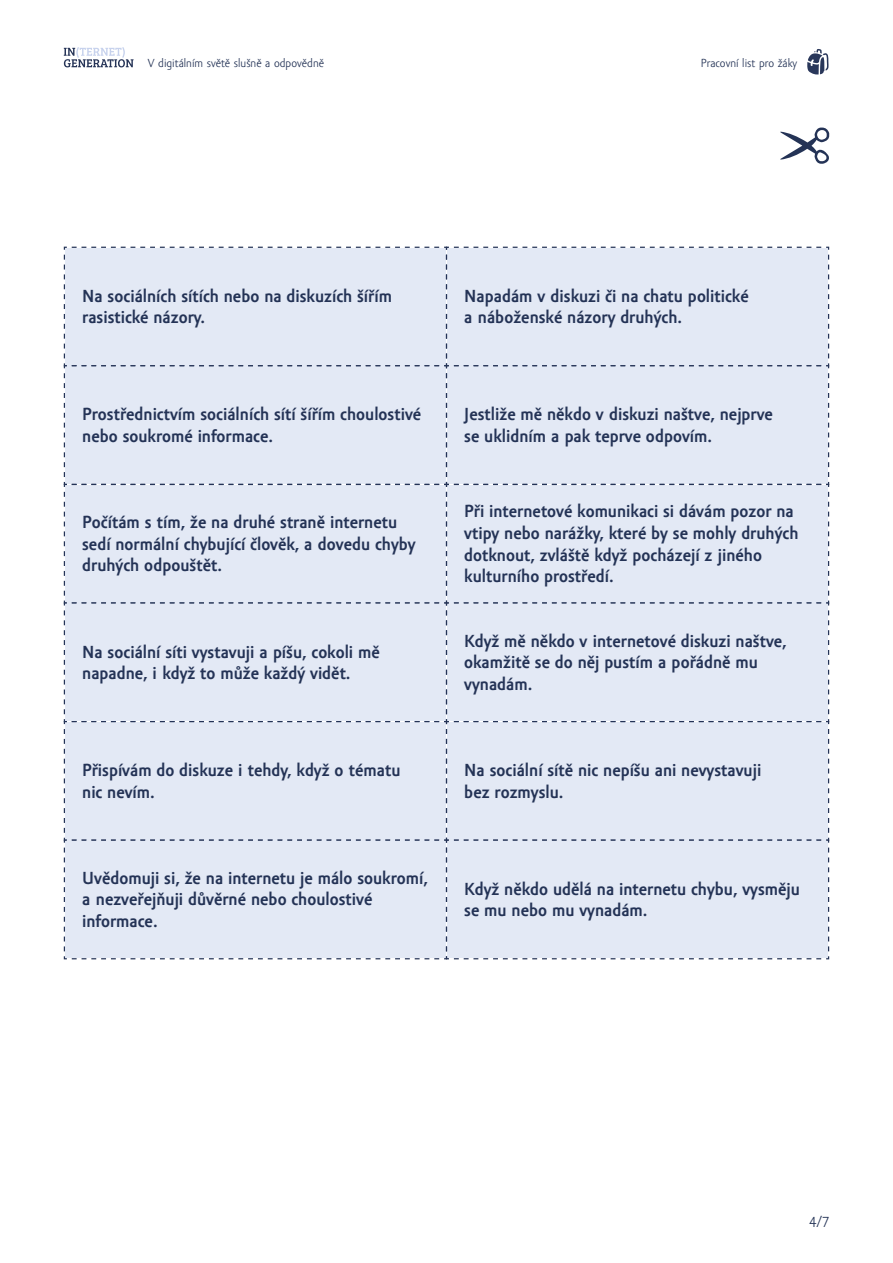
<style>
.page{position:relative;width:893px;height:1263px;background:#fff}
.page>*{position:absolute;margin:0;border:0;box-sizing:border-box;transform-origin:0 0}
.body{font:700 18px/21.6px "Amor Sans Pro";color:#243356}
.t1{font:15px "Amor Sans Pro";color:#243356}
.t2{font:12px "Amor Sans Pro";color:#243356}
</style>
<div class="page">
<svg style="left:64px;top:47px;width:70px;height:20px"></svg>
<svg style="left:807px;top:49px;width:22px;height:25px"></svg>
<div style="left:64px;top:247px;width:765px;height:712px;background:#e3e9f5"></div>
<div style="left:445px;top:839px;width:385px;height:121px;background:#e3e9f5"></div>
<svg style="left:780px;top:128px;width:49px;height:36px"></svg>
<p class="t2" style="left:148px;top:57px;width:178px">V digitálním světě slušně a odpovědně</p>
<p class="t2" style="left:701px;top:57px;width:98px">Pracovní list pro žáky</p>
<p class="body" style="left:82px;top:285px;width:311px">Na sociálních sítích nebo na diskuzích šířím rasistické názory.</p>
<p class="body" style="left:464px;top:285px;width:286px">Napadám v diskuzi či na chatu politické a náboženské názory druhých.</p>
<p class="body" style="left:82px;top:404px;width:340px">Prostřednictvím sociálních sítí šířím choulostivé nebo soukromé informace.</p>
<p class="body" style="left:464px;top:404px;width:310px">Jestliže mě někdo v diskuzi naštve, nejprve se uklidním a pak teprve odpovím.</p>
<p class="body" style="left:82px;top:512px;width:335px">Počítám s tím, že na druhé straně internetu sedí normální chybující člověk, a dovedu chyby druhých odpouštět.</p>
<p class="body" style="left:464px;top:501px;width:336px">Při internetové komunikaci si dávám pozor na vtipy nebo narážky, které by se mohly druhých dotknout, zvláště když pocházejí z jiného kulturního prostředí.</p>
<p class="body" style="left:82px;top:641px;width:299px">Na sociální síti vystavuji a píšu, cokoli mě napadne, i když to může každý vidět.</p>
<p class="body" style="left:464px;top:630px;width:324px">Když mě někdo v internetové diskuzi naštve, okamžitě se do něj pustím a pořádně mu vynadám.</p>
<p class="body" style="left:82px;top:760px;width:320px">Přispívám do diskuze i tehdy, když o tématu nic nevím.</p>
<p class="body" style="left:464px;top:760px;width:299px">Na sociální sítě nic nepíšu ani nevystavuji bez rozmyslu.</p>
<p class="body" style="left:82px;top:867px;width:347px">Uvědomuji si, že na internetu je málo soukromí, a nezveřejňuji důvěrné nebo choulostivé informace.</p>
<p class="body" style="left:464px;top:878px;width:337px">Když někdo udělá na internetu chybu, vysměju se mu nebo mu vynadám.</p>
<p class="t1" style="left:809px;top:1214px;width:22px">4/7</p>
</div>
